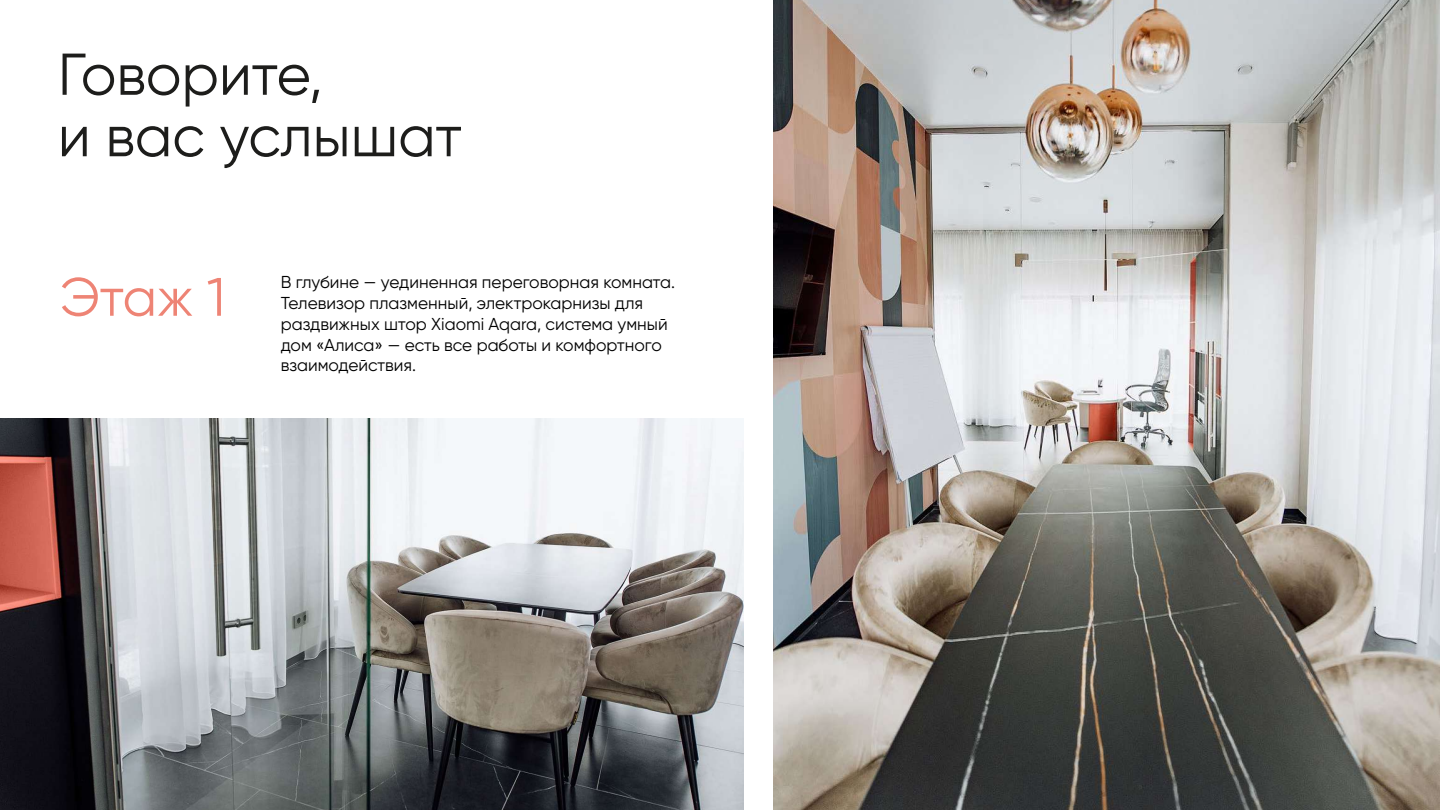
<style>
.page{position:relative;width:1440px;height:810px;background:#fff}
.page>*{position:absolute;margin:0;border:0;box-sizing:border-box;transform-origin:0 0}
.t1{font:58.8px/61.5px "Gilroy";color:#1d1d1b}
.t2{font:54px "Gilroy";color:#ee8475}
.t3{font:17.25px/20.7px "Gilroy";color:#000}
</style>
<div class="page">
<img style="left:0;top:419px;width:743px;height:391px">
<img style="left:773px;top:0;width:667px;height:810px">
<h1 class="t1" style="left:58px;top:43px;width:405px">Говорите,<br>и вас услышат</h1>
<h2 class="t2" style="left:60px;top:264px;width:167px">Этаж 1</h2>
<p class="t3" style="left:281px;top:272px;width:396px">В глубине — уединенная переговорная комната.<br>Телевизор плазменный, электрокарнизы для раздвижных штор Xiaomi Aqara, система умный дом «Алиса» — есть все работы и комфортного взаимодействия.</p>
</div>
